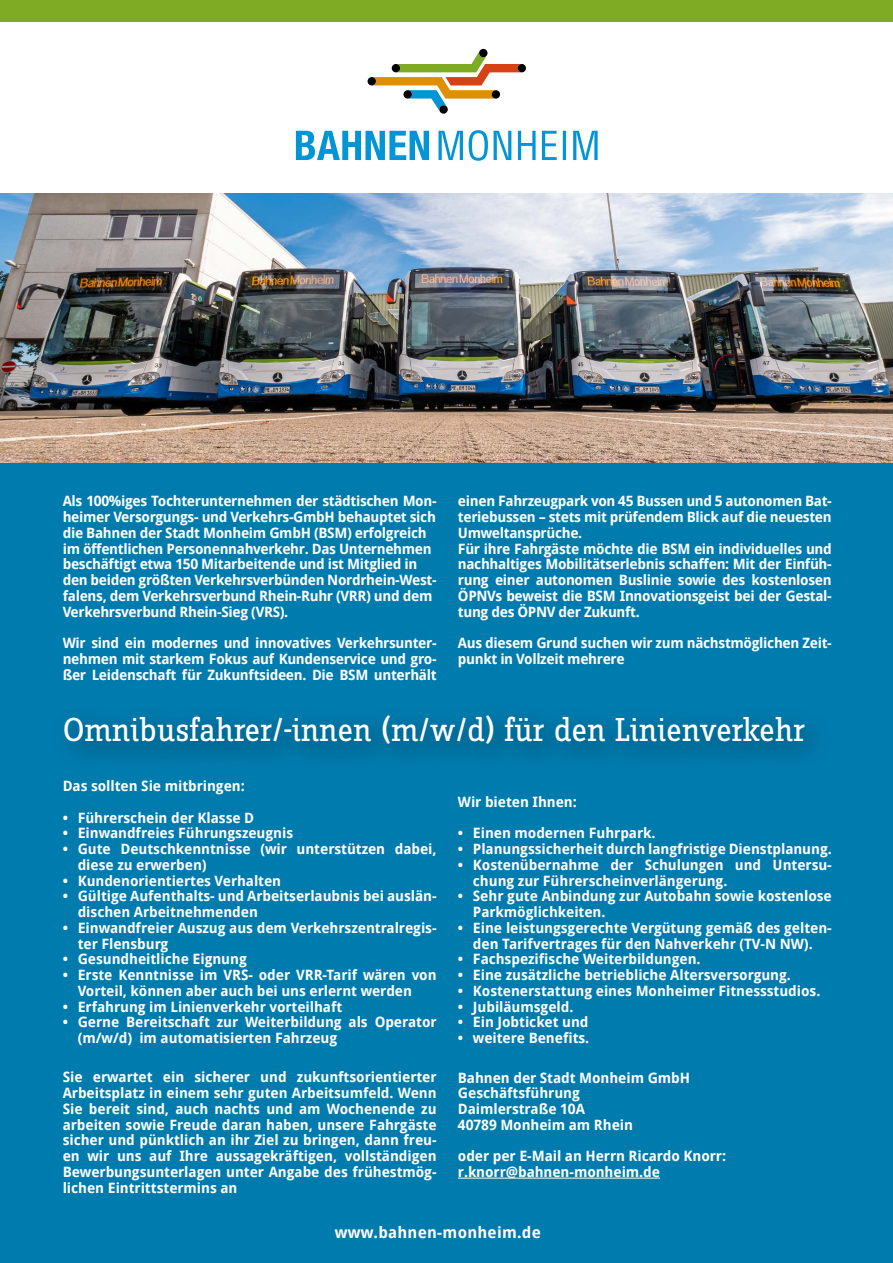
<style>
.page{position:relative;width:893px;height:1263px;background:#fff}
.page>*{position:absolute;margin:0;border:0;box-sizing:border-box;transform-origin:0 0}
.t1{font:34.5px "Zine Slab Dis";letter-spacing:-.005em;color:#fff}
.t2{font:700 15.75px "Droid Sans";letter-spacing:.015em;color:#fff}
.t3{font:700 14.25px/15.8px "Droid Sans";letter-spacing:-.005em;color:#fff}
.t4{font:700 14.25px/15.8px "Droid Sans";letter-spacing:-.025em;color:#fff}
</style>
<div class="page">
<img style="left:0;top:193px;width:893px;height:270px">
<svg style="left:296px;top:130px;width:302px;height:31px"></svg>
<svg style="left:368px;top:49px;width:158px;height:65px"></svg>
<div style="left:0;top:0;width:893px;height:21px;background:#7eaa24"></div>
<div style="left:0;top:463px;width:893px;height:800px;background:#007bae"></div>
<div style="left:49px;top:701px;width:784px;height:71px;background:#000;opacity:.5"></div>
<hr style="left:458px;top:1178px;width:202px;height:1px;background:#fff">
<p class="t4" style="left:63px;top:493px;width:375px">Als 100%iges Tochterunternehmen der städtischen Mon&shy;heimer Versorgungs- und Verkehrs-GmbH behauptet sich die Bahnen der Stadt Monheim GmbH (BSM) erfolgreich im öffentlichen Personennahverkehr. Das Unternehmen beschäftigt etwa 150 Mitarbeitende und ist Mitglied in den beiden größten Verkehrsverbünden Nordrhein-West&shy;falens, dem Verkehrsverbund Rhein-Ruhr (VRR) und dem Verkehrsverbund Rhein-Sieg (VRS).</p>
<p class="t3" style="left:63px;top:635px;width:375px;text-align:justify">Wir sind ein modernes und innovatives Verkehrsunter&shy;nehmen mit starkem Fokus auf Kundenservice und gro&shy;ßer Leidenschaft für Zukunftsideen. Die BSM unterhält</p>
<p class="t4" style="left:458px;top:493px;width:375px">einen Fahrzeugpark von 45 Bussen und 5 autonomen Bat&shy;teriebussen – stets mit prüfendem Blick auf die neuesten Umweltansprüche.<br>Für ihre Fahrgäste möchte die BSM ein individuelles und nachhaltiges Mobilitätserlebnis schaffen: Mit der Einfüh&shy;rung einer autonomen Buslinie sowie des kostenlosen ÖPNVs beweist die BSM Innovationsgeist bei der Gestal&shy;tung des ÖPNV der Zukunft.</p>
<p class="t4" style="left:458px;top:635px;width:375px">Aus diesem Grund suchen wir zum nächstmöglichen Zeit&shy;punkt in Vollzeit mehrere</p>
<h1 class="t1" style="left:63px;top:713px;width:744px">Omnibusfahrer/-innen (m/w/d) für den Linienverkehr</h1>
<p class="t3" style="left:63px;top:778px;width:184px">Das sollten Sie mitbringen:</p>
<p class="t3" style="left:63px;top:810px;width:193px">• Führerschein der Klasse D</p>
<p class="t3" style="left:63px;top:826px;width:232px">• Einwandfreies Führungszeugnis</p>
<p class="t3" style="left:78px;top:841px;width:360px;text-indent:-15px">• Gute Deutschkenntnisse (wir unterstützen dabei, diese zu erwerben)</p>
<p class="t3" style="left:63px;top:873px;width:220px">• Kundenorientiertes Verhalten</p>
<p class="t3" style="left:78px;top:889px;width:360px;text-indent:-15px">• Gültige Aufenthalts- und Arbeitserlaubnis bei auslän&shy;dischen Arbeitnehmenden</p>
<p class="t3" style="left:78px;top:920px;width:360px;text-indent:-15px">• Einwandfreier Auszug aus dem Verkehrszentralregis&shy;ter Flensburg</p>
<p class="t3" style="left:63px;top:952px;width:186px">• Gesundheitliche Eignung</p>
<p class="t3" style="left:78px;top:967px;width:360px;text-indent:-15px">• Erste Kenntnisse im VRS- oder VRR-Tarif wären von<br>Vorteil, können aber auch bei uns erlernt werden</p>
<p class="t3" style="left:63px;top:999px;width:281px">• Erfahrung im Linienverkehr vorteilhaft</p>
<p class="t3" style="left:78px;top:1014px;width:360px;text-indent:-15px">• Gerne Bereitschaft zur Weiterbildung als Operator (m/w/d) im automatisierten Fahrzeug</p>
<p class="t3" style="left:458px;top:794px;width:120px">Wir bieten Ihnen:</p>
<p class="t3" style="left:458px;top:825px;width:199px">• Einen modernen Fuhrpark.</p>
<p class="t3" style="left:458px;top:841px;width:375px">• Planungssicherheit durch langfristige Dienstplanung.</p>
<p class="t3" style="left:473px;top:857px;width:360px;text-indent:-15px">• Kostenübernahme der Schulungen und Untersu&shy;chung zur Führerscheinverlängerung.</p>
<p class="t3" style="left:473px;top:888px;width:360px;text-indent:-15px">• Sehr gute Anbindung zur Autobahn sowie kostenlose<br>Parkmöglichkeiten.</p>
<p class="t3" style="left:458px;top:920px;width:375px;text-align:center">• Eine leistungsgerechte Vergütung gemäß des gelten&shy;den Tarifvertrages für den Nahverkehr (TV-N NW).</p>
<p class="t3" style="left:458px;top:951px;width:244px">• Fachspezifische Weiterbildungen.</p>
<p class="t3" style="left:458px;top:967px;width:335px">• Eine zusätzliche betriebliche Altersversorgung.</p>
<p class="t3" style="left:458px;top:983px;width:364px">• Kostenerstattung eines Monheimer Fitnessstudios.</p>
<p class="t3" style="left:458px;top:999px;width:117px">• Jubiläumsgeld.</p>
<p class="t3" style="left:458px;top:1014px;width:132px">• Ein Jobticket und</p>
<p class="t3" style="left:458px;top:1030px;width:133px">• weitere Benefits.</p>
<p class="t3" style="left:63px;top:1069px;width:375px;text-align:justify">Sie erwartet ein sicherer und zukunftsorientierter Arbeitsplatz in einem sehr guten Arbeitsumfeld. Wenn Sie bereit sind, auch nachts und am Wochenende zu arbeiten sowie Freude daran haben, unsere Fahrgäste sicher und pünktlich an ihr Ziel zu bringen, dann freu&shy;en wir uns auf Ihre aussagekräftigen, vollständigen Bewerbungsunterlagen unter Angabe des frühestmög&shy;lichen Eintrittstermins an</p>
<p class="t3" style="left:458px;top:1070px;width:234px">Bahnen der Stadt Monheim GmbH<br>Geschäftsführung<br>Daimlerstraße 10A<br>40789 Monheim am Rhein</p>
<p class="t3" style="left:458px;top:1148px;width:270px">oder per E-Mail an Herrn Ricardo Knorr: r.knorr@bahnen-monheim.de</p>
<p class="t2" style="left:335px;top:1223px;width:208px">www.bahnen-monheim.de</p>
</div>
